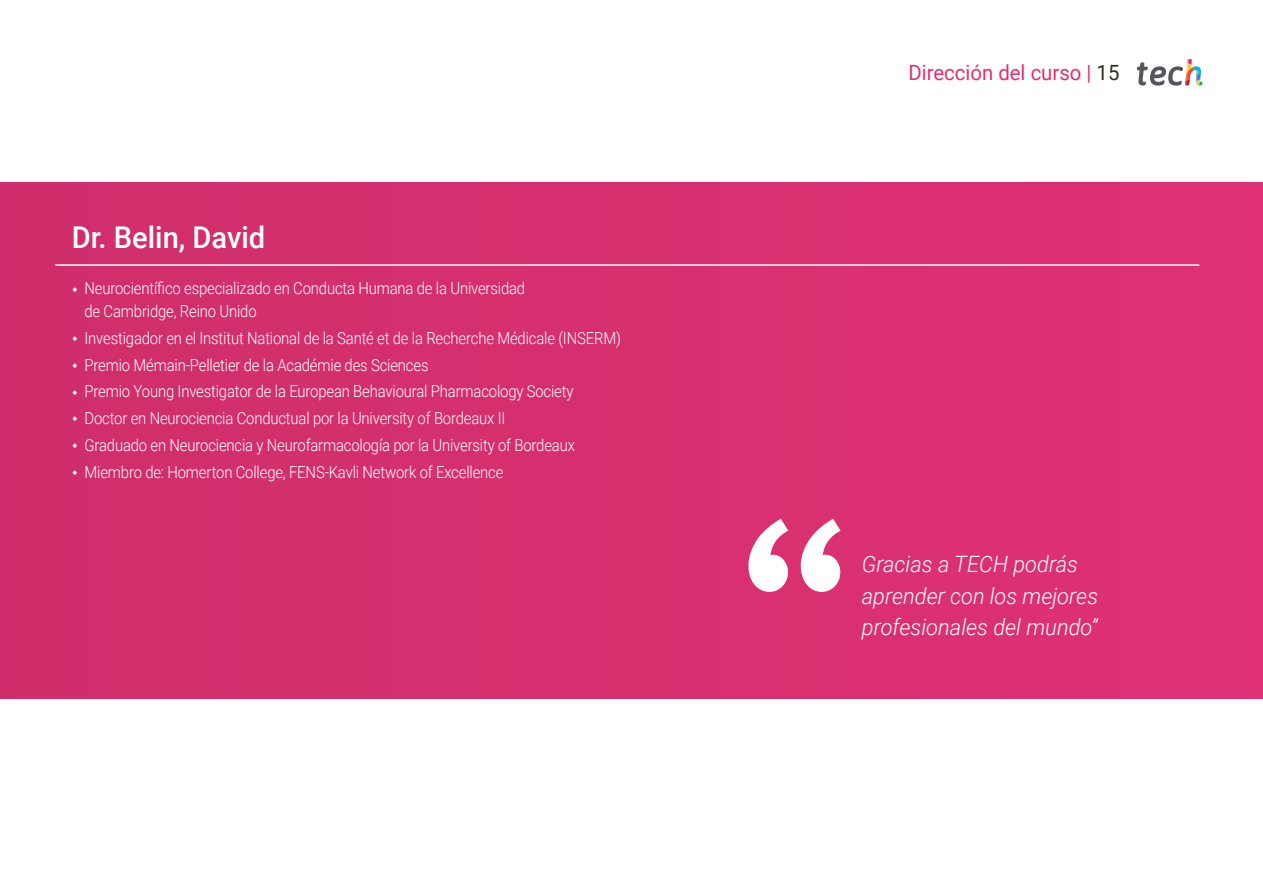
<style>
.page{position:relative;width:1263px;height:893px;background:#fff}
.page>*{position:absolute;margin:0;border:0;box-sizing:border-box;transform-origin:0 0}
.t1{font:500 30px "Roboto";color:#fff}
.t2{font:italic 300 22.5px/31.5px "Roboto";color:#fff}
.t3{font:21px "Roboto";color:#df3174}
.t4{font:300 16.5px/26.7px "Roboto";letter-spacing:-.01em;color:#fff;scale:.9 1}
.s1{color:#312e20}
</style>
<div class="page">
<svg style="left:1137px;top:59px;width:65px;height:27px"></svg>
<div style="left:0;top:182px;width:1263px;height:516px;background:#d6306f"></div>
<svg style="left:748px;top:519px;width:92px;height:73px"></svg>
<hr style="left:55px;top:264px;width:1144px;height:2px;background:#fff">
<h1 class="t1" style="left:72px;top:216px;width:195px">Dr. Belin, David</h1>
<p class="t4" style="left:85px;top:277px;width:491px;line-height:22.5px">Neurocientífico especializado en Conducta Humana de la Universidad de Cambridge, Reino Unido</p>
<p class="t4" style="left:85px;top:324px;width:597px">Investigador en el Institut National de la Santé et de la Recherche Médicale (INSERM)<br>Premio Mémain-Pelletier de la Académie des Sciences<br>Premio Young Investigator de la European Behavioural Pharmacology Society<br>Doctor en Neurociencia Conductual por la University of Bordeaux II<br>Graduado en Neurociencia y Neurofarmacología por la University of Bordeaux Miembro de: Homerton College, FENS-Kavli Network of Excellence</p>
<p class="t3" style="left:908px;top:57px;width:213px">Dirección del curso | <span class="s1">15</span></p>
<h2 class="t2" style="left:862px;top:548px;width:238px">Gracias a TECH podrás aprender con los mejores profesionales del mundo”</h2>
</div>
